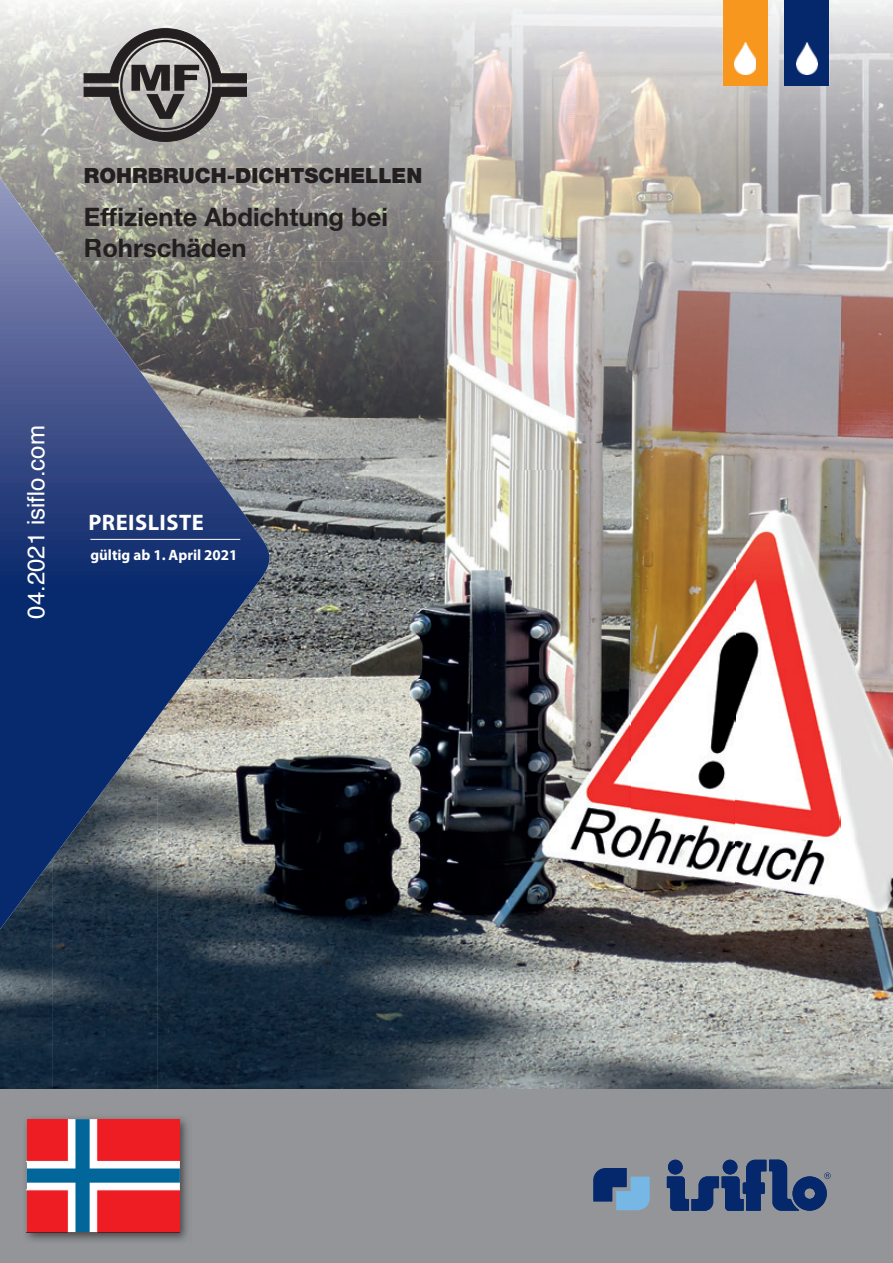
<style>
.page{position:relative;width:893px;height:1263px;background:#fff}
.page>*{position:absolute;margin:0;border:0;box-sizing:border-box;transform-origin:0 0}
.t1{font:700 25.5px/30.6px "Helvetica Neue LT Pro";color:#231f20}
.t2{font:24px "Helvetica";color:#fff}
.t3{font:700 22.5px "Myriad Pro";letter-spacing:.02em;color:#fff}
.t4{font:900 21px "Helvetica Neue";color:#231f20}
.t5{font:700 15px "Myriad Pro";color:#fff}
</style>
<div class="page">
<img style="left:0;top:0;width:840px;height:209px">
<img style="left:840px;top:0;width:53px;height:1089px">
<img style="left:273px;top:209px;width:568px;height:52px">
<img style="left:273px;top:261px;width:252px;height:105px">
<img style="left:525px;top:261px;width:210px;height:209px">
<img style="left:735px;top:261px;width:106px;height:828px">
<img style="left:273px;top:366px;width:252px;height:52px">
<img style="left:273px;top:418px;width:252px;height:52px">
<img style="left:210px;top:470px;width:526px;height:619px">
<img style="left:158px;top:929px;width:52px;height:160px">
<img style="left:105px;top:929px;width:53px;height:160px">
<img style="left:53px;top:929px;width:52px;height:160px">
<img style="left:0;top:929px;width:53px;height:160px">
<svg style="left:0;top:178px;width:273px;height:751px;background:#4d5c7a"></svg>
<div style="left:0;top:1089px;width:893px;height:174px;background:#939598"></div>
<div style="left:784px;top:0;width:45px;height:85px;background:#04286b"></div>
<img style="left:796px;top:43px;width:22px;height:32px">
<hr style="left:90px;top:539px;width:150px;height:1px;background:#fff">
<svg style="left:593px;top:1168px;width:57px;height:42px"></svg>
<svg style="left:667px;top:1160px;width:164px;height:51px"></svg>
<img style="left:26px;top:1118px;width:162px;height:123px">
<svg style="left:27px;top:1119px;width:153px;height:113px;background:#c05866"></svg>
<svg style="left:84px;top:29px;width:163px;height:113px;background:#8d8b89"></svg>
<div style="left:723px;top:0;width:44px;height:85px;background:#f7971d"></div>
<img style="left:734px;top:43px;width:22px;height:32px">
<p class="t4" style="left:84px;top:163px;width:340px">ROHRBRUCH-DICHTSCHELLEN</p>
<p class="t1" style="left:84px;top:201px;width:306px">Effiziente Abdichtung bei<br>Rohrschäden</p>
<p class="t2" style="left:18px;top:619px;width:195px;rotate:-90deg">04.2021 isiflo.com</p>
<p class="t3" style="left:88px;top:508px;width:117px">PREISLISTE</p>
<p class="t5" style="left:90px;top:545px;width:149px">gültig ab 1. April 2021</p>
</div>
